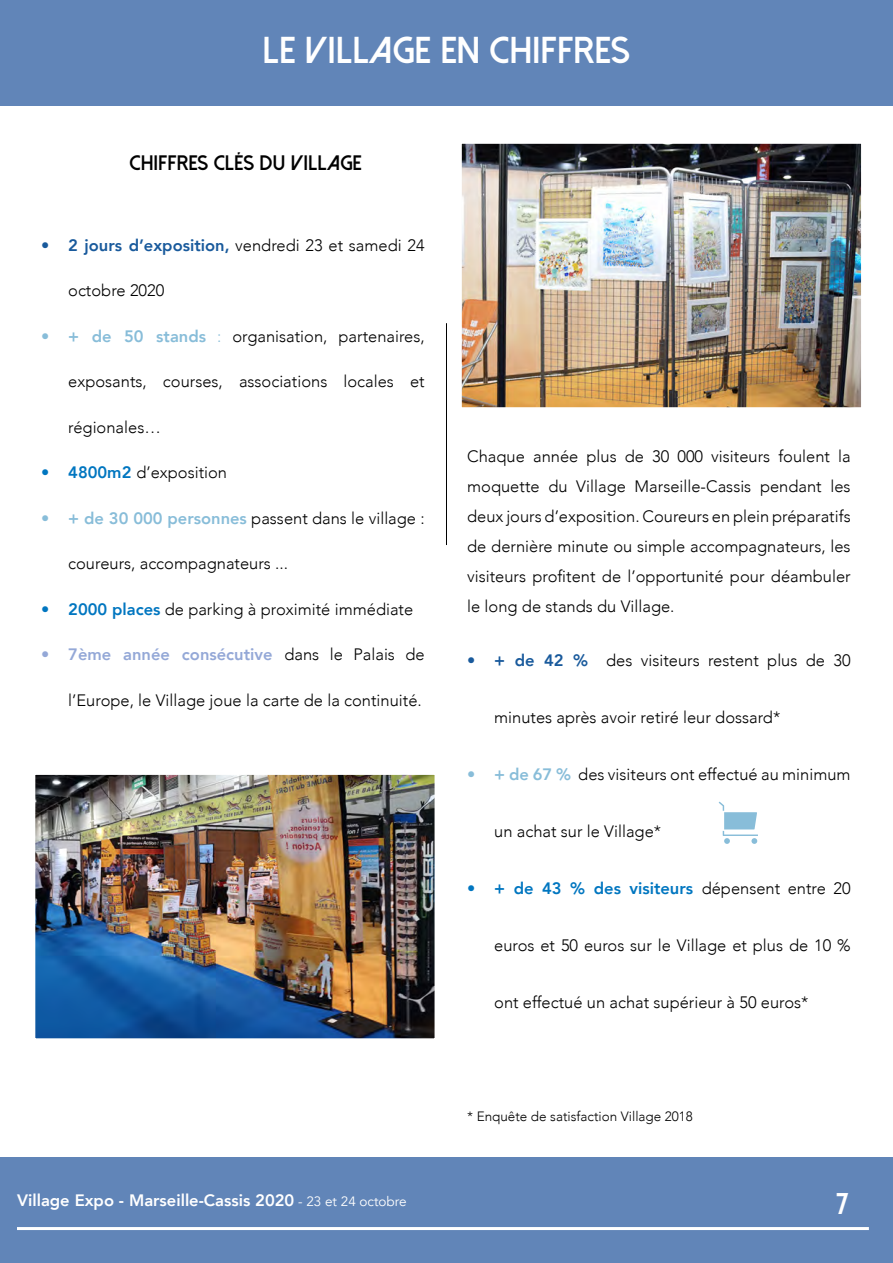
<style>
.page{position:relative;width:893px;height:1263px;background:#fff}
.page>*{position:absolute;margin:0;border:0;box-sizing:border-box;transform-origin:0 0}
.t1{font:800 37.5px "Dolce Vita";color:#fff}
.t2{font:800 30px "Dolce Vita";color:#fff}
.t3{font:800 21px "Dolce Vita";color:#000}
.Style_de_paragraphe{font:300 16.5px/30px "Avenir";color:#000;text-align:justify}
.t4{font:800 16.5px "Avenir";color:#fff}
.t5{font:800 16.5px "Avenir";color:#195a9c}
.t6{font:800 16.5px "Avenir";color:#94a8d7}
.t7{font:800 16.5px "Avenir";color:#0076c0}
.AVENIR_LIGHT{font:300 13.5px "Avenir";color:#000}
.s1{font-weight:300;color:#000}
.s2{font-weight:800;color:#88bdd9}
.s3{color:#88bdd9}
.s4{font-weight:800;color:#0076c0}
.s5{font-weight:400;font-size:13.5px}
.s6{font-weight:800;color:#195a9c}
</style>
<div class="page">
<div style="left:0;top:0;width:893px;height:105px;background:#6185b8"></div>
<div style="left:0;top:1158px;width:893px;height:105px;background:#6185b8"></div>
<hr style="left:17px;top:1227px;width:852px;height:3px;background:#fff">
<img style="left:36px;top:775px;width:398px;height:263px">
<div style="left:31px;top:770px;width:408px;height:273px;border:4px solid #fff"></div>
<hr style="left:446px;top:323px;width:1px;height:222px;background:#000">
<img style="left:462px;top:144px;width:398px;height:263px">
<div style="left:457px;top:139px;width:408px;height:273px;border:4px solid #fff"></div>
<svg style="left:719px;top:801px;width:39px;height:43px"></svg>
<p class="t1" style="left:263px;top:31px;width:369px">LE VILLAGE EN CHIFFRES</p>
<p class="t3" style="left:130px;top:152px;width:234px">CHIFFRES CLÉS DU VILLAGE</p>
<p class="t5" style="left:41px;top:232px;width:385px">• 2 jours d’exposition, <span class="s1">vendredi 23 et samedi 24</span></p>
<p class="Style_de_paragraphe" style="left:68px;top:276px;width:98px">octobre 2020</p>
<p class="Style_de_paragraphe" style="left:41px;top:321px;width:385px"><span class="s2">• + de 50 stands</span> <span class="s3">:</span> organisation, partenaires,</p>
<p class="Style_de_paragraphe" style="left:68px;top:367px;width:358px">exposants, courses, associations locales et</p>
<p class="Style_de_paragraphe" style="left:68px;top:412px;width:94px">régionales…</p>
<p class="Style_de_paragraphe" style="left:41px;top:458px;width:187px"><span class="s4">• 4800m2</span> d’exposition</p>
<p class="Style_de_paragraphe" style="left:41px;top:503px;width:385px"><span class="s2">• + de 30 000 personnes</span> passent dans le village :</p>
<p class="Style_de_paragraphe" style="left:68px;top:549px;width:221px">coureurs, accompagnateurs ...</p>
<p class="Style_de_paragraphe" style="left:41px;top:594px;width:374px"><span class="s4">• 2000 places</span> de parking à proximité immédiate</p>
<p class="t6" style="left:41px;top:642px;width:385px">• 7ème année consécutive <span class="s1">dans le Palais de</span></p>
<p class="Style_de_paragraphe" style="left:68px;top:685px;width:355px">l’Europe, le Village joue la carte de la continuité.</p>
<p class="t4" style="left:17px;top:1187px;width:391px">Village Expo - Marseille-Cassis 2020 <span class="s5">- 23 et 24 octobre</span></p>
<p class="Style_de_paragraphe" style="left:467px;top:442px;width:385px">Chaque année plus de 30 000 visiteurs foulent la moquette du Village Marseille-Cassis pendant les deux jours d’exposition. Coureurs en plein préparatifs de dernière minute ou simple accompagnateurs, les visiteurs profitent de l’opportunité pour déambuler le long de stands du Village.</p>
<p class="Style_de_paragraphe" style="left:467px;top:646px;width:385px"><span class="s6">• + de 42 %</span> des visiteurs restent plus de 30</p>
<p class="Style_de_paragraphe" style="left:494px;top:703px;width:288px">minutes après avoir retiré leur dossard*</p>
<p class="Style_de_paragraphe" style="left:467px;top:759px;width:385px"><span class="s2">• + de 67 %</span> des visiteurs ont effectué au minimum</p>
<p class="Style_de_paragraphe" style="left:494px;top:816px;width:168px">un achat sur le Village*</p>
<p class="t7" style="left:467px;top:875px;width:385px">• + de 43 % des visiteurs <span class="s1">dépensent entre 20</span></p>
<p class="Style_de_paragraphe" style="left:494px;top:930px;width:358px">euros et 50 euros sur le Village et plus de 10 %</p>
<p class="Style_de_paragraphe" style="left:494px;top:987px;width:316px">ont effectué un achat supérieur à 50 euros*</p>
<p class="AVENIR_LIGHT" style="left:467px;top:1109px;width:227px">* Enquête de satisfaction Village 2018</p>
<p class="t2" style="left:836px;top:1188px;width:14px">7</p>
</div>
